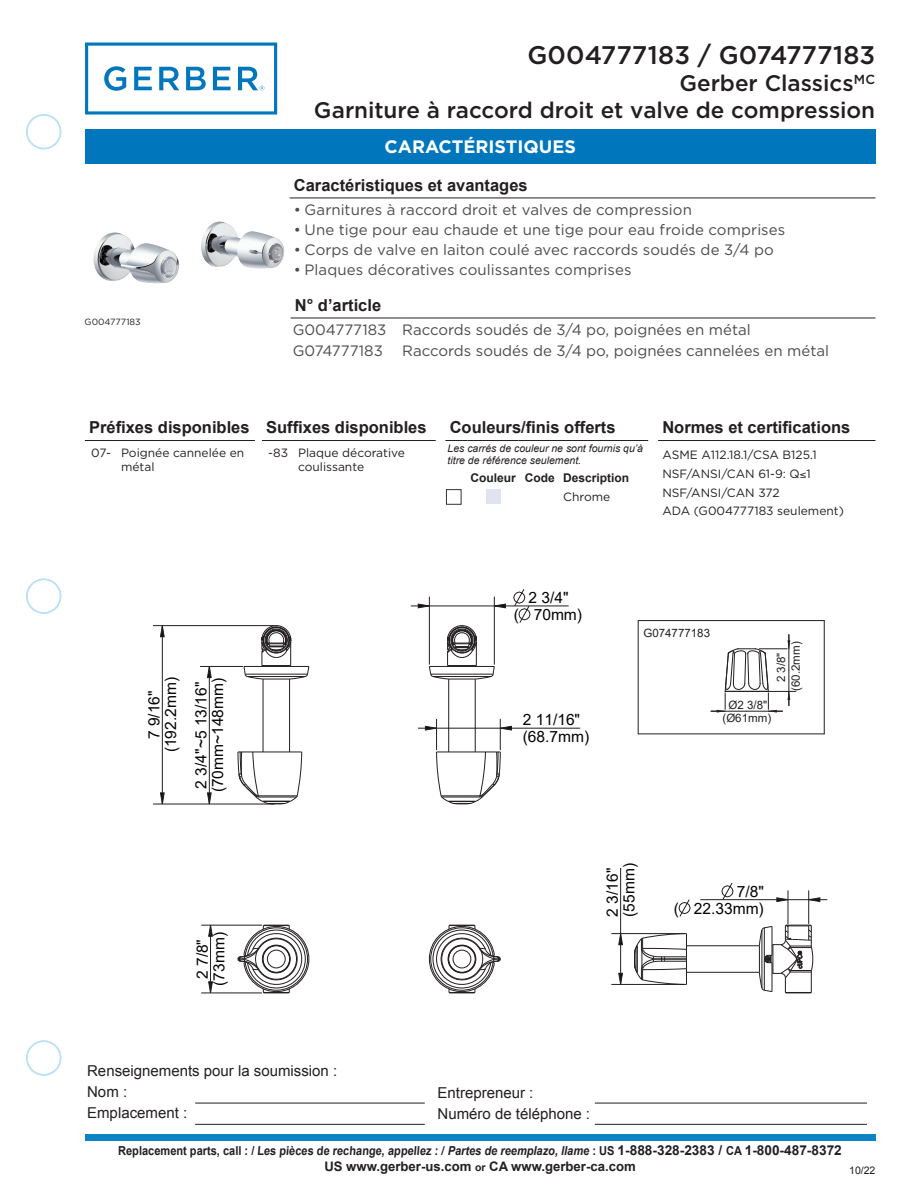
<style>
.page{position:relative;width:918px;height:1188px;background:#fff}
.page>*{position:absolute;margin:0;border:0;box-sizing:border-box;transform-origin:0 0}
.Header_headline{font:500 25.5px "Gotham";letter-spacing:.005em;color:#231f20}
.Header_series{font:500 22.5px "Gotham";letter-spacing:-.005em;color:#231f20}
.t1{font:700 18px "Gotham";color:#fff}
.t2{font:700 16.5px "Arial";color:#231f20}
.t3{font:15.6px/16.6px "Arial";color:#030303}
.t4{font:15px "Gotham";color:#4b4c4d}
.t5{font:15px/21.3px "Arial";color:#231f20}
.t6{font:700 13.2px "Arial";color:#231f20}
.t7{font:700 12.3px "Arial";color:#231f20;scale:.89 1}
.Standard___Certifica{font:12px/14.4px "Gotham";color:#231f20}
.inner_page_Maintenan{font:12px/14.4px "Gotham";color:#231f20}
.t8{font:700 12px "Arial";color:#231f20}
.t9{font:11.55px/14.9px "Arial";color:#231f20;text-align:center}
.t10{font:italic 10.5px/12.6px "Arial";color:#231f20}
.t11{font:10.5px "Arial";color:#231f20}
.t12{font:9px "Gotham";color:#231f20}
.s1{font-style:italic}
.s2{font-size:13.65px}
.s3{font-size:10.5px}
</style>
<div class="page">
<div style="left:26px;top:114px;width:35px;height:35px;border:2px solid #b9e1f7;border-radius:50%"></div>
<div style="left:26px;top:1040px;width:35px;height:36px;border:2px solid #b9e1f7;border-radius:50%"></div>
<div style="left:26px;top:579px;width:35px;height:35px;border:2px solid #b9e1f7;border-radius:50%"></div>
<div style="left:85px;top:1135px;width:790px;height:6px;background:#0c83c4"></div>
<svg style="left:85px;top:43px;width:192px;height:72px"></svg>
<div style="left:85px;top:130px;width:790px;height:34px;background:#0077bd"></div>
<hr style="left:195px;top:1103px;width:230px;height:1px;background:#231f20">
<hr style="left:595px;top:1103px;width:272px;height:1px;background:#231f20">
<hr style="left:195px;top:1124px;width:230px;height:1px;background:#231f20">
<hr style="left:595px;top:1124px;width:272px;height:1px;background:#231f20">
<hr style="left:290px;top:198px;width:585px;height:1px;background:#231f20">
<hr style="left:291px;top:318px;width:109px;height:1px;background:#231f20">
<hr style="left:400px;top:318px;width:475px;height:1px;background:#231f20">
<hr style="left:85px;top:440px;width:170px;height:1px;background:#231f20">
<hr style="left:262px;top:440px;width:174px;height:1px;background:#231f20">
<svg style="left:445px;top:440px;width:23px;height:1px"></svg>
<hr style="left:468px;top:440px;width:51px;height:1px;background:#231f20">
<hr style="left:519px;top:440px;width:42px;height:1px;background:#231f20">
<hr style="left:561px;top:440px;width:87px;height:1px;background:#231f20">
<hr style="left:658px;top:440px;width:217px;height:1px;background:#231f20">
<div style="left:446px;top:489px;width:15px;height:16px;border:1px solid #333237"></div>
<div style="left:486px;top:490px;width:14px;height:14px;background:#e1e4f0"></div>
<svg style="left:618px;top:973px;width:5px;height:11px"></svg>
<svg style="left:618px;top:934px;width:5px;height:11px"></svg>
<svg style="left:721px;top:882px;width:12px;height:17px"></svg>
<svg style="left:678px;top:899px;width:13px;height:18px"></svg>
<svg style="left:809px;top:897px;width:11px;height:5px"></svg>
<svg style="left:776px;top:897px;width:12px;height:5px"></svg>
<svg style="left:160px;top:626px;width:5px;height:11px"></svg>
<svg style="left:160px;top:792px;width:5px;height:12px"></svg>
<svg style="left:207px;top:792px;width:5px;height:12px"></svg>
<svg style="left:207px;top:667px;width:5px;height:11px"></svg>
<svg style="left:513px;top:589px;width:17px;height:34px"></svg>
<svg style="left:418px;top:604px;width:11px;height:4px"></svg>
<svg style="left:495px;top:604px;width:11px;height:4px"></svg>
<svg style="left:208px;top:926px;width:5px;height:11px"></svg>
<svg style="left:208px;top:981px;width:5px;height:12px"></svg>
<svg style="left:425px;top:726px;width:11px;height:5px"></svg>
<svg style="left:501px;top:726px;width:11px;height:5px"></svg>
<hr style="left:210px;top:925px;width:1px;height:68px;background:#231f20">
<hr style="left:201px;top:993px;width:61px;height:1px;background:#231f20">
<hr style="left:201px;top:925px;width:61px;height:1px;background:#231f20">
<hr style="left:620px;top:868px;width:1px;height:116px;background:#231f20">
<hr style="left:611px;top:984px;width:74px;height:1px;background:#231f20">
<hr style="left:611px;top:933px;width:74px;height:1px;background:#231f20">
<hr style="left:788px;top:890px;width:1px;height:34px;background:#231f20">
<hr style="left:700px;top:899px;width:127px;height:1px;background:#231f20">
<hr style="left:808px;top:890px;width:1px;height:34px;background:#231f20">
<hr style="left:162px;top:626px;width:1px;height:178px;background:#231f20">
<hr style="left:209px;top:666px;width:1px;height:138px;background:#231f20">
<hr style="left:153px;top:804px;width:121px;height:1px;background:#231f20">
<hr style="left:418px;top:728px;width:162px;height:1px;background:#231f20">
<hr style="left:200px;top:666px;width:43px;height:1px;background:#231f20">
<hr style="left:429px;top:597px;width:1px;height:68px;background:#231f20">
<hr style="left:436px;top:719px;width:1px;height:31px;background:#231f20">
<hr style="left:153px;top:625px;width:121px;height:1px;background:#231f20">
<hr style="left:411px;top:606px;width:158px;height:1px;background:#231f20">
<hr style="left:494px;top:597px;width:1px;height:68px;background:#231f20">
<hr style="left:500px;top:719px;width:1px;height:31px;background:#231f20">
<hr style="left:686px;top:972px;width:73px;height:1px;background:#231f20">
<hr style="left:686px;top:946px;width:73px;height:1px;background:#231f20">
<hr style="left:263px;top:679px;width:1px;height:73px;background:#231f20">
<hr style="left:289px;top:679px;width:1px;height:73px;background:#231f20">
<hr style="left:448px;top:679px;width:1px;height:73px;background:#231f20">
<hr style="left:475px;top:679px;width:1px;height:73px;background:#231f20">
<svg style="left:634px;top:933px;width:53px;height:52px"></svg>
<svg style="left:238px;top:925px;width:71px;height:69px"></svg>
<svg style="left:429px;top:925px;width:72px;height:69px"></svg>
<svg style="left:759px;top:925px;width:54px;height:69px"></svg>
<svg style="left:436px;top:752px;width:65px;height:52px"></svg>
<svg style="left:238px;top:752px;width:64px;height:52px"></svg>
<svg style="left:429px;top:625px;width:66px;height:55px"></svg>
<svg style="left:243px;top:625px;width:66px;height:55px"></svg>
<hr style="left:638px;top:734px;width:186px;height:1px;background:#231f20">
<hr style="left:638px;top:621px;width:1px;height:113px;background:#231f20">
<hr style="left:638px;top:620px;width:186px;height:1px;background:#231f20">
<hr style="left:824px;top:621px;width:1px;height:113px;background:#231f20">
<svg style="left:711px;top:635px;width:85px;height:78px"></svg>
<img style="left:94px;top:221px;width:190px;height:63px">
<p class="Header_headline" style="left:527px;top:38px;width:349px">G004777183 / G074777183</p>
<p class="Header_series" style="left:679px;top:69px;width:197px">Gerber Classics<sup>MC</sup></p>
<p class="Header_series" style="left:314px;top:96px;width:563px">Garniture à raccord droit et valve de compression</p>
<p class="t12" style="left:85px;top:316px;width:58px">G004777183</p>
<p class="t1" style="left:385px;top:135px;width:193px">CARACTÉRISTIQUES</p>
<p class="t2" style="left:294px;top:174px;width:235px">Caractéristiques et avantages</p>
<p class="t4" style="left:294px;top:200px;width:400px">• Garnitures à raccord droit et valves de compression</p>
<p class="t4" style="left:294px;top:220px;width:493px">• Une tige pour eau chaude et une tige pour eau froide comprises</p>
<p class="t4" style="left:294px;top:240px;width:482px">• Corps de valve en laiton coulé avec raccords soudés de 3/4 po</p>
<p class="t4" style="left:294px;top:260px;width:339px">• Plaques décoratives coulissantes comprises</p>
<p class="t2" style="left:295px;top:295px;width:88px">N° d’article</p>
<p class="t4" style="left:293px;top:320px;width:95px">G004777183</p>
<p class="t4" style="left:402px;top:320px;width:350px">Raccords soudés de 3/4 po, poignées en métal</p>
<p class="t4" style="left:293px;top:341px;width:92px">G074777183</p>
<p class="t4" style="left:402px;top:341px;width:428px">Raccords soudés de 3/4 po, poignées cannelées en métal</p>
<p class="t2" style="left:89px;top:417px;width:162px">Préfixes disponibles</p>
<p class="t2" style="left:266px;top:417px;width:162px">Suffixes disponibles</p>
<p class="t2" style="left:450px;top:417px;width:167px">Couleurs/finis offerts</p>
<p class="t2" style="left:662px;top:417px;width:189px">Normes et certifications</p>
<p class="Standard___Certifica" style="left:91px;top:445px;width:21px">07-</p>
<p class="inner_page_Maintenan" style="left:121px;top:445px;width:125px">Poignée cannelée en métal</p>
<p class="Standard___Certifica" style="left:268px;top:445px;width:21px">-83</p>
<p class="Standard___Certifica" style="left:298px;top:445px;width:108px">Plaque décorative coulissante</p>
<p class="t10" style="left:448px;top:442px;width:197px">Les carrés de couleur ne sont fournis qu’à titre de référence seulement.</p>
<p class="Standard___Certifica" style="left:662px;top:448px;width:156px">ASME A112.18.1/CSA B125.1</p>
<p class="Standard___Certifica" style="left:662px;top:466px;width:150px">NSF/ANSI/CAN 61-9: Q≤1</p>
<p class="Standard___Certifica" style="left:662px;top:485px;width:119px">NSF/ANSI/CAN 372</p>
<p class="Standard___Certifica" style="left:662px;top:503px;width:183px">ADA (G004777183 seulement)</p>
<p class="t8" style="left:470px;top:470px;width:47px">Couleur</p>
<p class="t8" style="left:525px;top:470px;width:31px">Code</p>
<p class="t8" style="left:563px;top:470px;width:68px">Description</p>
<p class="Standard___Certifica" style="left:563px;top:489px;width:49px">Chrome</p>
<p class="t3" style="left:146px;top:752px;width:77px;text-align:center;rotate:-90deg">7 9/16" (192.2mm)</p>
<p class="t3" style="left:193px;top:792px;width:116px;rotate:-90deg">2 3/4"~5 13/16" (70mm~148mm)</p>
<p class="t3" style="left:194px;top:986px;width:55px;text-align:center;rotate:-90deg">2 7/8" (73mm)</p>
<p class="t3" style="left:514px;top:589px;width:70px;text-align:center">2 3/4"<br>( 70mm)</p>
<p class="t3" style="left:523px;top:711px;width:68px">2 11/16" (68.7mm)</p>
<p class="t9" style="left:643px;top:625px;width:68px">G074777183</p>
<p class="t9" style="left:774px;top:691px;width:51px;rotate:-90deg">2 3/8" (60.2mm)</p>
<p class="t9" style="left:723px;top:698px;width:50px;line-height:13.2px">Ø2 3/8" (Ø61mm)</p>
<p class="t3" style="left:604px;top:917px;width:55px;rotate:-90deg">2 3/16" (55mm)</p>
<p class="t3" style="left:674px;top:883px;width:92px;text-align:right">7/8"<br>( 22.33mm)</p>
<p class="t5" style="left:87px;top:1060px;width:252px">Renseignements pour la soumission :<br>Nom :</p>
<p class="t5" style="left:438px;top:1082px;width:97px">Entrepreneur :</p>
<p class="t5" style="left:87px;top:1102px;width:102px">Emplacement :</p>
<p class="t5" style="left:438px;top:1103px;width:154px">Numéro de téléphone :</p>
<p class="t7" style="left:118px;top:1143px;width:815px">Replacement parts, call : / Les pièces de rechange, appellez : / <span class="s1">Partes de reemplazo, llame</span> : US <span class="s2">1-888-328-2383 /</span> CA <span class="s2">1-800-487-8372</span></p>
<p class="t6" style="left:324px;top:1158px;width:313px">US www.gerber-us.com <span class="s3">or</span> CA www.gerber-ca.com</p>
<p class="t11" style="left:849px;top:1163px;width:28px">10/22</p>
</div>
